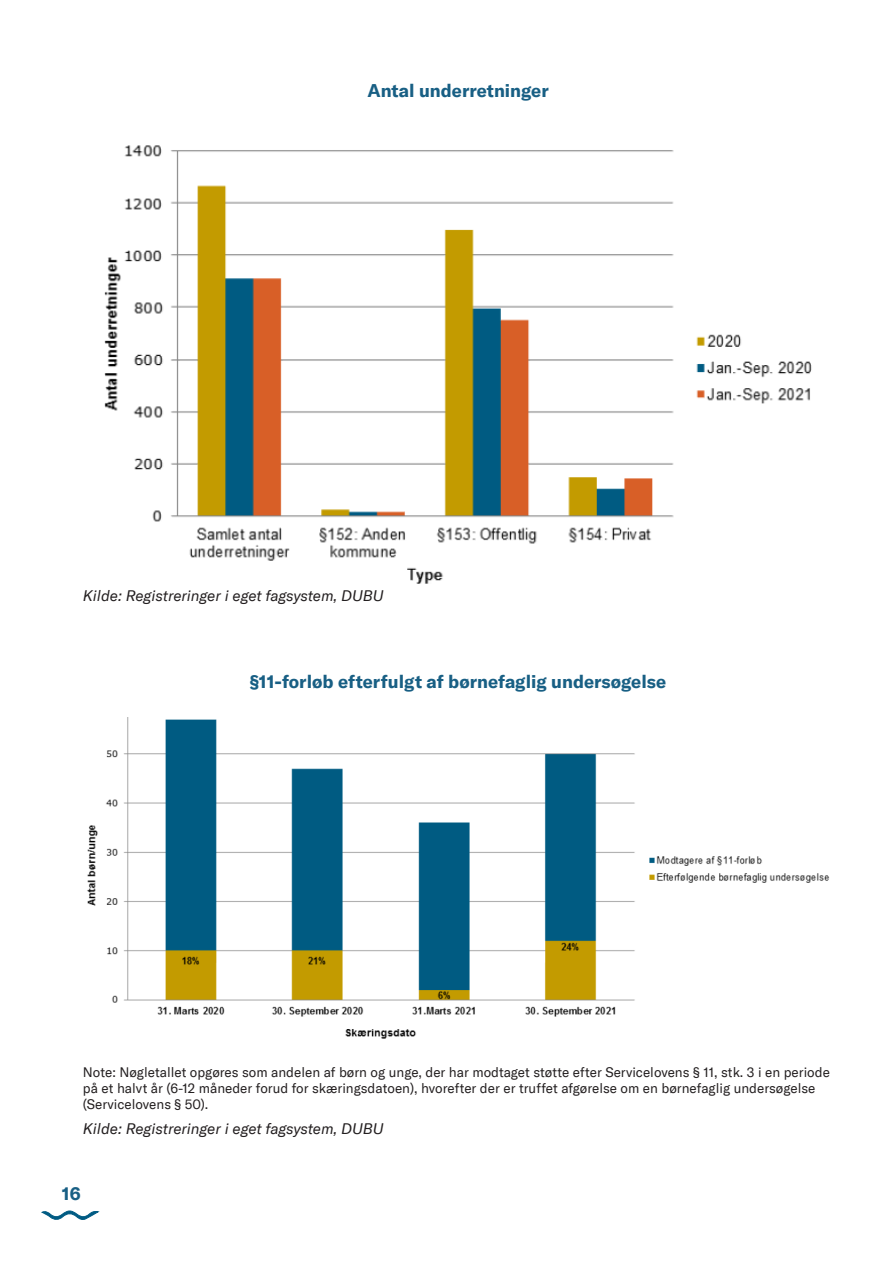
<style>
.page{position:relative;width:893px;height:1263px;background:#fff}
.page>*{position:absolute;margin:0;border:0;box-sizing:border-box;transform-origin:0 0}
.t1{font:700 18px "GT America";color:#185f84}
.t2{font:italic 15px "GT America";color:#231f20}
.t3{font:13.5px/16.2px "GT America";color:#231f20}
</style>
<div class="page">
<svg style="left:42px;top:1210px;width:57px;height:10px"></svg>
<img style="left:104px;top:145px;width:708px;height:439px">
<img style="left:87px;top:718px;width:743px;height:321px">
<p class="t1" style="left:368px;top:79px;width:183px">Antal underretninger</p>
<p class="t2" style="left:83px;top:587px;width:302px">Kilde: Registreringer i eget fagsystem, DUBU</p>
<p class="t1" style="left:250px;top:670px;width:418px">§11-forløb efterfulgt af børnefaglig undersøgelse</p>
<p class="t3" style="left:83px;top:1064px;width:748px">Note: Nøgletallet opgøres som andelen af børn og unge, der har modtaget støtte efter Servicelovens § 11, stk. 3 i en periode på et halvt år (6-12 måneder forud for skæringsdatoen), hvorefter der er truffet afgørelse om en børnefaglig undersøgelse (Servicelovens § 50).</p>
<p class="t2" style="left:83px;top:1120px;width:302px">Kilde: Registreringer i eget fagsystem, DUBU</p>
<p class="t1" style="left:62px;top:1182px;width:20px">16</p>
</div>
